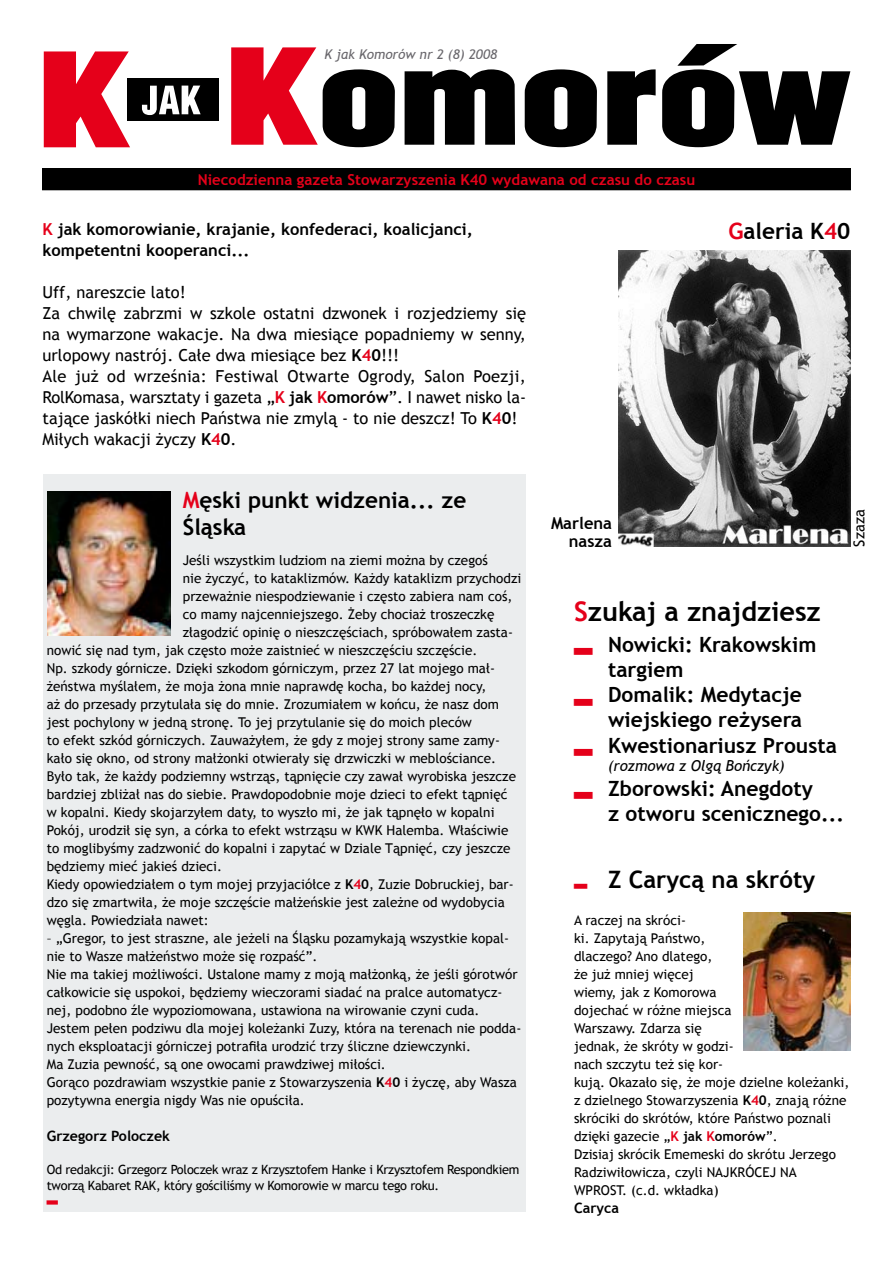
<style>
.page{position:relative;width:893px;height:1263px;background:#fff}
.page>*{position:absolute;margin:0;border:0;box-sizing:border-box;transform-origin:0 0}
.t1{font:700 63px "Trebuchet MS";color:#e5001a;scale:.5 1}
.t2{font:700 38.25px "Trebuchet MS";color:#e5001a;scale:.5 1}
.t3{font:700 27px "Trebuchet MS";color:#000}
.t4{font:700 24px "Trebuchet MS";color:#000}
.t5{font:700 22.5px/27px "Trebuchet MS";color:#000}
.t6{font:700 21px/25.2px "Trebuchet MS";color:#000}
.t7{font:16.5px/21px "Trebuchet MS";color:#000}
.t8{font:700 16.5px/21px "Trebuchet MS";color:#000}
.t9{font:700 15px "Trebuchet MS";color:#e5001a}
.t10{font:italic 15px "Trebuchet MS";color:#000}
.t11{font:15px "Trebuchet MS";color:#000}
.t12{font:700 14.25px "Trebuchet MS";color:#000}
.t13{font:13.5px/18px "Trebuchet MS";color:#000}
.t14{font:italic 13.5px "Trebuchet MS";color:#69676c}
.t15{font:12.75px/15.8px "Trebuchet MS";letter-spacing:-.02em;color:#000}
.s1{color:#e5001a}
.s2{font-weight:700}
.s3{font-weight:700;color:#e5001a}
</style>
<div class="page">
<div style="left:43px;top:475px;width:483px;height:737px;background:#ebedee"></div>
<img style="left:48px;top:492px;width:122px;height:144px">
<svg style="left:525px;top:69px;width:72px;height:78px"></svg>
<svg style="left:231px;top:47px;width:164px;height:100px"></svg>
<svg style="left:662px;top:44px;width:188px;height:103px"></svg>
<svg style="left:607px;top:69px;width:49px;height:76px"></svg>
<svg style="left:405px;top:69px;width:110px;height:76px"></svg>
<svg style="left:44px;top:51px;width:86px;height:96px"></svg>
<div style="left:127px;top:79px;width:92px;height:42px;background:#000"></div>
<svg style="left:142px;top:86px;width:59px;height:29px"></svg>
<div style="left:43px;top:169px;width:807px;height:21px;background:#000"></div>
<img style="left:743px;top:912px;width:107px;height:139px">
<img style="left:619px;top:251px;width:231px;height:296px">
<p class="t14" style="left:324px;top:46px;width:174px">K jak Komorów nr 2 (8) 2008</p>
<p class="t9" style="left:198px;top:170px;width:499px">Niecodzienna gazeta Stowarzyszenia K40 wydawana od czasu do czasu</p>
<p class="t8" style="left:43px;top:218px;width:432px"><span class="s1">K</span> jak komorowianie, krajanie, konfederaci, koalicjanci, kompetentni kooperanci...</p>
<p class="t7" style="left:43px;top:282px;width:485px">Uff, nareszcie lato!<br>Za chwilę zabrzmi w szkole ostatni dzwonek i rozjedziemy się na wymarzone wakacje. Na dwa miesiące popadniemy w senny, urlopowy nastrój. Całe dwa miesiące bez <span class="s2">K</span><span class="s3">4</span><span class="s2">0</span>!!!<br>Ale już od września: Festiwal Otwarte Ogrody, Salon Poezji, RolKomasa, warsztaty i gazeta „<span class="s3">K</span> <span class="s2">jak</span> <span class="s3">K</span><span class="s2">omorów</span>”. I nawet nisko la&shy;tające jaskółki niech Państwa nie zmylą - to nie deszcz! To <span class="s2">K</span><span class="s3">4</span><span class="s2">0</span>!<br>Miłych wakacji życzy <span class="s2">K</span><span class="s3">4</span><span class="s2">0</span>.</p>
<h3 class="t5" style="left:728px;top:218px;width:124px"><span class="s1">G</span>aleria K<span class="s1">4</span>0</h3>
<h3 class="t5" style="left:183px;top:487px;width:285px"><span class="s1">M</span>ęski punkt widzenia... ze<br>Śląska</h3>
<p class="t13" style="left:183px;top:551px;width:306px">Jeśli wszystkim ludziom na ziemi można by czegoś</p>
<p class="t13" style="left:183px;top:569px;width:340px">nie życzyć, to kataklizmów. Każdy kataklizm przychodzi</p>
<p class="t13" style="left:183px;top:587px;width:331px">przeważnie niespodziewanie i często zabiera nam coś,</p>
<p class="t13" style="left:183px;top:605px;width:313px">co mamy najcenniejszego. Żeby chociaż troszeczkę</p>
<p class="t13" style="left:183px;top:623px;width:332px">złagodzić opinię o nieszczęściach, spróbowałem zasta-</p>
<p class="t13" style="left:47px;top:641px;width:432px">nowić się nad tym, jak często może zaistnieć w nieszczęściu szczęście.</p>
<p class="t13" style="left:47px;top:659px;width:450px">Np. szkody górnicze. Dzięki szkodom górniczym, przez 27 lat mojego mał-</p>
<p class="t13" style="left:47px;top:677px;width:441px">żeństwa myślałem, że moja żona mnie naprawdę kocha, bo każdej nocy,</p>
<p class="t13" style="left:47px;top:695px;width:454px">aż do przesady przytulała się do mnie. Zrozumiałem w końcu, że nasz dom</p>
<p class="t13" style="left:47px;top:713px;width:427px">jest pochylony w jedną stronę. To jej przytulanie się do moich pleców</p>
<p class="t13" style="left:47px;top:731px;width:455px">to efekt szkód górniczych. Zauważyłem, że gdy z mojej strony same zamy-</p>
<p class="t13" style="left:47px;top:749px;width:451px">kało się okno, od strony małżonki otwierały się drzwiczki w meblościance.</p>
<p class="t13" style="left:47px;top:767px;width:471px">Było tak, że każdy podziemny wstrząs, tąpnięcie czy zawał wyrobiska jeszcze</p>
<p class="t13" style="left:47px;top:785px;width:462px">bardziej zbliżał nas do siebie. Prawdopodobnie moje dzieci to efekt tąpnięć</p>
<p class="t13" style="left:47px;top:803px;width:449px">w kopalni. Kiedy skojarzyłem daty, to wyszło mi, że jak tąpnęło w kopalni</p>
<p class="t13" style="left:47px;top:821px;width:463px">Pokój, urodził się syn, a córka to efekt wstrząsu w KWK Halemba. Właściwie</p>
<p class="t13" style="left:47px;top:839px;width:465px">to moglibyśmy zadzwonić do kopalni i zapytać w Dziale Tąpnięć, czy jeszcze</p>
<p class="t13" style="left:47px;top:857px;width:177px">będziemy mieć jakieś dzieci.</p>
<p class="t13" style="left:47px;top:875px;width:469px">Kiedy opowiedziałem o tym mojej przyjaciółce z <span class="s2">K</span><span class="s3">4</span><span class="s2">0</span>, Zuzie Dobruckiej, bar-</p>
<p class="t13" style="left:47px;top:893px;width:460px">dzo się zmartwiła, że moje szczęście małżeńskie jest zależne od wydobycia</p>
<p class="t13" style="left:47px;top:911px;width:163px">węgla. Powiedziała nawet:</p>
<p class="t13" style="left:47px;top:929px;width:476px">– „Gregor, to jest straszne, ale jeżeli na Śląsku pozamykają wszystkie kopal&shy;nie to Wasze małżeństwo może się rozpaść”.<br>Nie ma takiej możliwości. Ustalone mamy z moją małżonką, że jeśli górotwór całkowicie się uspokoi, będziemy wieczorami siadać na pralce automatycz&shy;nej, podobno źle wypoziomowana, ustawiona na wirowanie czyni cuda.<br>Jestem pełen podziwu dla mojej koleżanki Zuzy, która na terenach nie podda&shy;nych eksploatacji górniczej potrafiła urodzić trzy śliczne dziewczynki.<br>Ma Zuzia pewność, są one owocami prawdziwej miłości.<br>Gorąco pozdrawiam wszystkie panie z Stowarzyszenia <span class="s2">K</span><span class="s3">4</span><span class="s2">0</span> i życzę, aby Wasza pozytywna energia nigdy Was nie opuściła.</p>
<p class="t12" style="left:47px;top:1127px;width:125px">Grzegorz Poloczek</p>
<p class="t15" style="left:47px;top:1162px;width:474px">Od redakcji: Grzegorz Poloczek wraz z Krzysztofem Hanke i Krzysztofem Respondkiem tworzą Kabaret RAK, który gościliśmy w Komorowie w marcu tego roku.</p>
<h2 class="t2" style="left:47px;top:1161px;width:24px">_</h2>
<p class="t8" style="left:551px;top:514px;width:63px;line-height:18px;text-align:right">Marlena nasza</p>
<p class="t11" style="left:850px;top:547px;width:39px;rotate:-90deg">Szaza</p>
<h3 class="t3" style="left:574px;top:594px;width:248px"><span class="s1">S</span>zukaj a znajdziesz</h3>
<h1 class="t1" style="left:574px;top:582px;width:38px">_</h1>
<h3 class="t6" style="left:608px;top:632px;width:210px">Nowicki: Krakowskim targiem</h3>
<h1 class="t1" style="left:574px;top:633px;width:38px">_</h1>
<h3 class="t6" style="left:608px;top:682px;width:196px">Domalik: Medytacje wiejskiego reżysera</h3>
<h1 class="t1" style="left:574px;top:683px;width:38px">_</h1>
<h3 class="t6" style="left:608px;top:732px;width:230px">Kwestionariusz Prousta</h3>
<p class="t10" style="left:608px;top:756px;width:178px">(rozmowa z Olgą Bończyk)</p>
<h1 class="t1" style="left:574px;top:726px;width:38px">_</h1>
<h3 class="t6" style="left:608px;top:776px;width:238px">Zborowski: Anegdoty<br>z otworu scenicznego...</h3>
<h3 class="t4" style="left:574px;top:865px;width:243px"><sup>_</sup> Z Carycą na skróty</h3>
<p class="t13" style="left:574px;top:911px;width:277px">A raczej na skróci-<br>ki. Zapytają Państwo,<br>dlaczego? Ano dlatego,<br>że już mniej więcej<br>wiemy, jak z Komorowa<br>dojechać w różne miejsca<br>Warszawy. Zdarza się<br>jednak, że skróty w godzi-<br>nach szczytu też się kor-<br>kują. Okazało się, że moje dzielne koleżanki, z dzielnego Stowarzyszenia <span class="s2">K</span><span class="s3">4</span><span class="s2">0</span>, znają różne skróciki do skrótów, które Państwo poznali dzięki gazecie „<span class="s3">K</span> <span class="s2">jak</span> <span class="s3">K</span><span class="s2">omorów</span>”.<br>Dzisiaj skrócik Ememeski do skrótu Jerzego<br>Radziwiłowicza, czyli NAJKRÓCEJ NA<br>WPROST. (c.d. wkładka)</p>
<p class="t12" style="left:574px;top:1199px;width:46px">Caryca</p>
</div>
